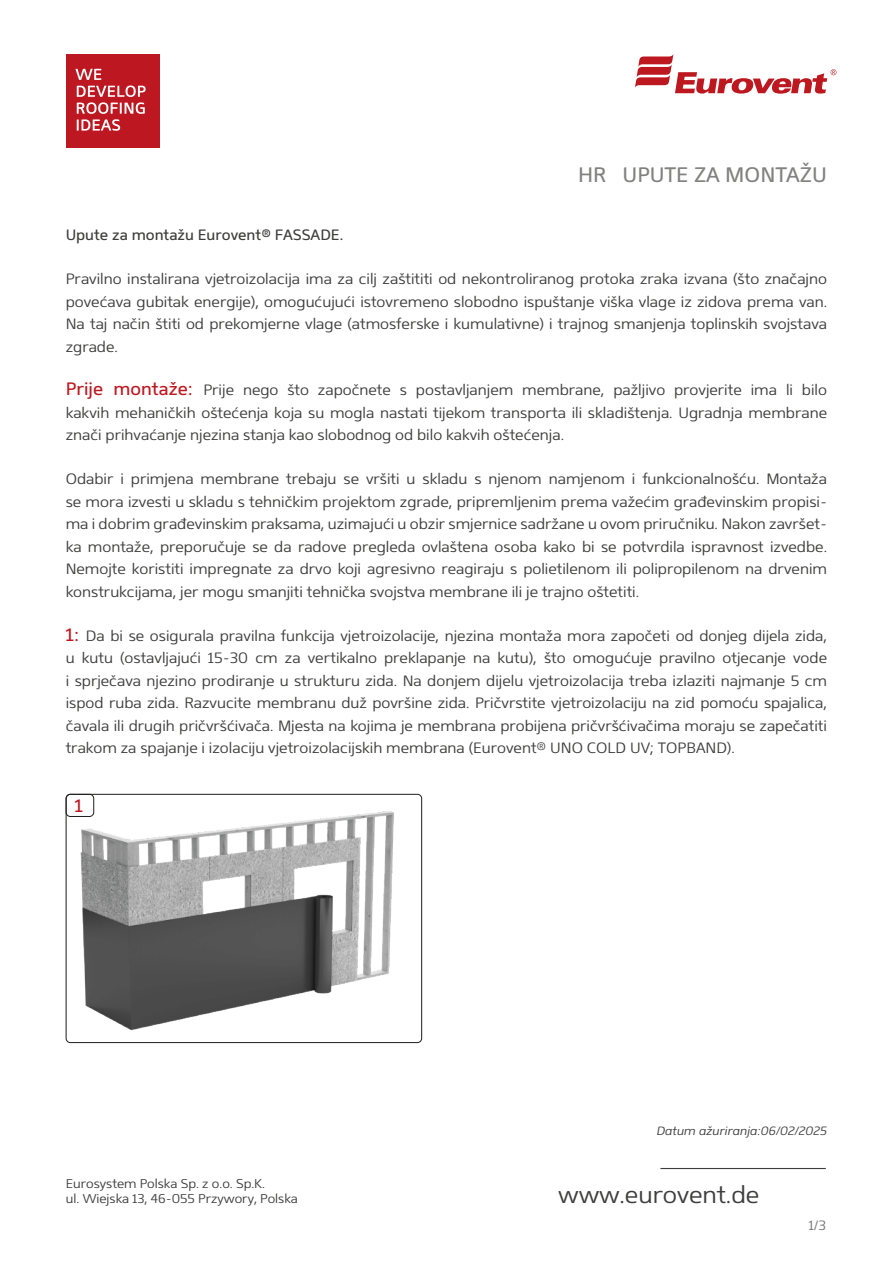
<style>
.page{position:relative;width:893px;height:1263px;background:#fff}
.page>*{position:absolute;margin:0;border:0;box-sizing:border-box;transform-origin:0 0}
.t1{font:300 24px "Mentone";color:#3d3d3c}
.t2{font:21px "Mentone";color:#818180}
._004_Śródtytuły{font:18px "Mentone";color:#bd1820}
._004_Śródtytuły-2{font:300 15px/22.5px "Mentone";color:#3d3d3c;text-align:justify}
._004_Śródtytuły-3{font:15px "Mentone";color:#3d3d3c}
.t3{font:300 13.5px "Mentone";color:#70706f}
.t4{font:300 12.75px/15.3px "Mentone";color:#3d3d3c}
.t5{font:italic 300 12px "Mentone";color:#3d3d3c}
.s1{font-weight:400;font-size:18px;color:#bd1820}
</style>
<div class="page">
<svg style="left:635px;top:54px;width:201px;height:40px"></svg>
<hr style="left:660px;top:1168px;width:166px;height:1px;background:#3d3d3c">
<div style="left:66px;top:54px;width:93px;height:93px;background:#bd1822"></div>
<svg style="left:76px;top:69px;width:25px;height:11px"></svg>
<svg style="left:77px;top:86px;width:69px;height:45px"></svg>
<img style="left:66px;top:794px;width:356px;height:248px">
<div style="left:66px;top:794px;width:356px;height:249px;border:1px solid #1d1d1b;border-radius:4px"></div>
<div style="left:66px;top:794px;width:28px;height:23px;border:1px solid #1d1d1b;border-radius:4px"></div>
<h2 class="t2" style="left:578px;top:162px;width:250px">HR UPUTE ZA MONTAŽU</h2>
<p class="_004_Śródtytuły-3" style="left:66px;top:226px;width:279px">Upute za montažu Eurovent® FASSADE.</p>
<p class="_004_Śródtytuły-2" style="left:66px;top:268px;width:763px">Pravilno instalirana vjetroizolacija ima za cilj zaštititi od nekontroliranog protoka zraka izvana (što značajno povećava gubitak energije), omogućujući istovremeno slobodno ispuštanje viška vlage iz zidova prema van.<br>Na taj način štiti od prekomjerne vlage (atmosferske i kumulativne) i trajnog smanjenja toplinskih svojstava zgrade.</p>
<p class="_004_Śródtytuły-2" style="left:66px;top:379px;width:763px"><span class="s1">Prije montaže:</span> Prije nego što započnete s postavljanjem membrane, pažljivo provjerite ima li bilo kakvih mehaničkih oštećenja koja su mogla nastati tijekom transporta ili skladištenja. Ugradnja membrane znači prihvaćanje njezina stanja kao slobodnog od bilo kakvih oštećenja.</p>
<p class="_004_Śródtytuły-2" style="left:66px;top:468px;width:763px">Odabir i primjena membrane trebaju se vršiti u skladu s njenom namjenom i funkcionalnošću. Montaža se mora izvesti u skladu s tehničkim projektom zgrade, pripremljenim prema važećim građevinskim propisi&shy;ma i dobrim građevinskim praksama, uzimajući u obzir smjernice sadržane u ovom priručniku. Nakon završet&shy;ka montaže, preporučuje se da radove pregleda ovlaštena osoba kako bi se potvrdila ispravnost izvedbe.<br>Nemojte koristiti impregnate za drvo koji agresivno reagiraju s polietilenom ili polipropilenom na drvenim konstrukcijama, jer mogu smanjiti tehnička svojstva membrane ili je trajno oštetiti.</p>
<p class="_004_Śródtytuły-2" style="left:66px;top:624px;width:763px"><span class="s1">1:</span> Da bi se osigurala pravilna funkcija vjetroizolacije, njezina montaža mora započeti od donjeg dijela zida, u kutu (ostavljajući 15-30 cm za vertikalno preklapanje na kutu), što omogućuje pravilno otjecanje vode i sprječava njezino prodiranje u strukturu zida. Na donjem dijelu vjetroizolacija treba izlaziti najmanje 5 cm ispod ruba zida. Razvucite membranu duž površine zida. Pričvrstite vjetroizolaciju na zid pomoću spajalica, čavala ili drugih pričvršćivača. Mjesta na kojima je membrana probijena pričvršćivačima moraju se zapečatiti trakom za spajanje i izolaciju vjetroizolacijskih membrana (Eurovent® UNO COLD UV; TOPBAND).</p>
<p class="_004_Śródtytuły" style="left:75px;top:795px;width:10px">1</p>
<p class="t4" style="left:66px;top:1176px;width:233px">Eurosystem Polska Sp. z o.o. Sp.K.<br>ul. Wiejska 13, 46-055 Przywory, Polska</p>
<p class="t5" style="left:657px;top:1124px;width:172px">Datum ažuriranja:06/02/2025</p>
<h1 class="t1" style="left:558px;top:1181px;width:203px">www.eurovent.de</h1>
<p class="t3" style="left:809px;top:1217px;width:19px">1/3</p>
</div>
